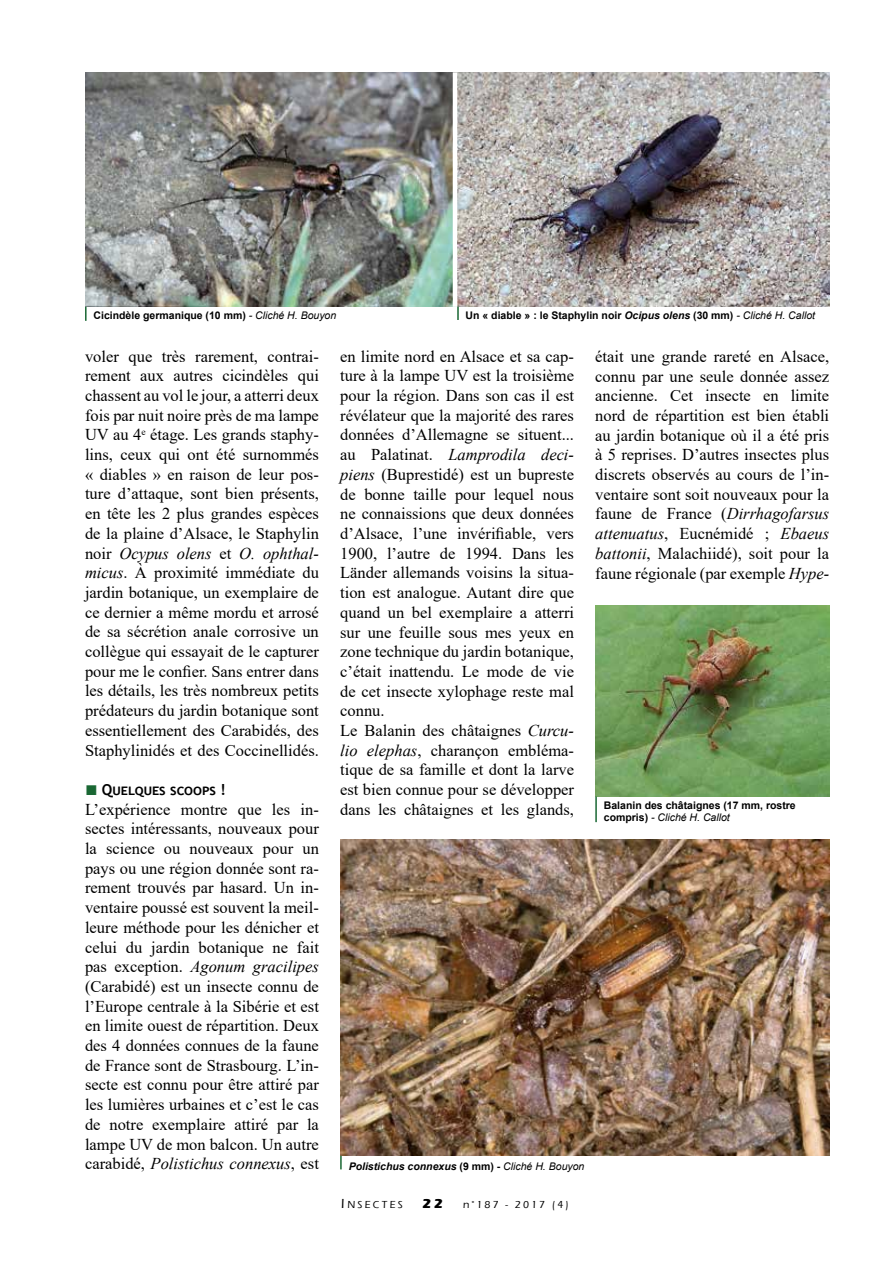
<style>
.page{position:relative;width:893px;height:1263px;background:#fff}
.page>*{position:absolute;margin:0;border:0;box-sizing:border-box;transform-origin:0 0}
.t1{font:16.5px/19.6px "Times New Roman";color:#000;text-align:justify}
.t2{font:700 15px "Trebuchet MS";color:#000}
.t3{font:700 10.5px/12.6px "Arial";color:#000}
.t4{font:italic 700 10.5px "Arial";color:#000}
.t5{font:500 10.5px "Eras ITC";letter-spacing:.2em;color:#000}
.s1{font-weight:400;font-style:italic}
.s2{font-style:italic}
.s3{font-family:"Century Gothic";font-weight:400;font-size:21px;color:#196733}
.s4{font-style:normal}
.s5{font-weight:400}
.s6{font-size:13.5px}
.s7{font-weight:700;font-size:13.5px}
</style>
<div class="page">
<img style="left:85px;top:73px;width:744px;height:234px">
<img style="left:340px;top:840px;width:489px;height:316px">
<img style="left:595px;top:605px;width:234px;height:192px">
<hr style="left:453px;top:72px;width:4px;height:235px;background:#fff">
<svg style="left:85px;top:307px;width:2px;height:14px"></svg>
<svg style="left:457px;top:307px;width:2px;height:13px"></svg>
<hr style="left:595px;top:797px;width:2px;height:25px;background:#196733">
<svg style="left:340px;top:1156px;width:2px;height:13px"></svg>
<p class="t3" style="left:94px;top:309px;width:244px">Cicindèle germanique (10 mm) <span class="s1">- Cliché H. Bouyon</span></p>
<p class="t3" style="left:466px;top:309px;width:351px">Un « diable » : le Staphylin noir <span class="s2">Ocipus olens</span> (30 mm) <span class="s1">- Cliché H. Callot</span></p>
<p class="t1" style="left:85px;top:346px;width:235px">voler que très rarement, contrai&shy;rement aux autres cicindèles qui chassent au vol le jour, a atterri deux fois par nuit noire près de ma lampe UV au 4<sup>e</sup> étage. Les grands staphy&shy;lins, ceux qui ont été surnommés « diables » en raison de leur pos&shy;ture d’attaque, sont bien présents, en tête les 2 plus grandes espèces de la plaine d’Alsace, le Staphylin noir <span class="s2">Ocypus olens</span> et <span class="s2">O. ophthal&shy;micus</span>. À proximité immédiate du jardin botanique, un exemplaire de ce dernier a même mordu et arrosé de sa sécrétion anale corrosive un collègue qui essayait de le capturer pour me le confier. Sans entrer dans les détails, les très nombreux petits prédateurs du jardin botanique sont essentiellement des Carabidés, des Staphylinidés et des Coccinellidés.</p>
<p class="t2" style="left:85px;top:780px;width:142px"><span class="s3">■</span> QUELQUES SCOOPS !</p>
<p class="t1" style="left:85px;top:799px;width:235px">L’expérience montre que les in&shy;sectes intéressants, nouveaux pour la science ou nouveaux pour un pays ou une région donnée sont ra&shy;rement trouvés par hasard. Un in&shy;ventaire poussé est souvent la meil&shy;leure méthode pour les dénicher et celui du jardin botanique ne fait pas exception. <span class="s2">Agonum gracilipes </span>(Carabidé) est un insecte connu de l’Europe centrale à la Sibérie et est en limite ouest de répartition. Deux des 4 données connues de la faune de France sont de Strasbourg. L’in&shy;secte est connu pour être attiré par les lumières urbaines et c’est le cas de notre exemplaire attiré par la lampe UV de mon balcon. Un autre carabidé, <span class="s2">Polistichus connexus</span>, est</p>
<p class="t1" style="left:340px;top:346px;width:235px;text-align:left">en limite nord en Alsace et sa cap&shy;ture à la lampe UV est la troisième pour la région. Dans son cas il est révélateur que la majorité des rares données d’Allemagne se situent... au Palatinat. <span class="s2">Lamprodila deci&shy;piens</span> (Buprestidé) est un bupreste de bonne taille pour lequel nous ne connaissions que deux données d’Alsace, l’une invérifiable, vers<br>1900, l’autre de 1994. Dans les<br>Länder allemands voisins la situa&shy;tion est analogue. Autant dire que quand un bel exemplaire a atterri sur une feuille sous mes yeux en zone technique du jardin botanique, c’était inattendu. Le mode de vie de cet insecte xylophage reste mal connu.<br>Le Balanin des châtaignes <span class="s2">Curcu&shy;lio elephas</span>, charançon embléma&shy;tique de sa famille et dont la larve est bien connue pour se développer dans les châtaignes et les glands,</p>
<p class="t1" style="left:595px;top:346px;width:235px">était une grande rareté en Alsace, connu par une seule donnée assez ancienne. Cet insecte en limite nord de répartition est bien établi au jardin botanique où il a été pris à 5 reprises. D’autres insectes plus discrets observés au cours de l’in&shy;ventaire sont soit nouveaux pour la faune de France (<span class="s2">Dirrhagofarsus attenuatus</span>, Eucnémidé ; <span class="s2">Ebaeus battonii</span>, Malachiidé), soit pour la faune régionale (par exemple <span class="s2">Hype-</span></p>
<p class="t3" style="left:604px;top:799px;width:193px">Balanin des châtaignes (17 mm, rostre compris) <span class="s1">- Cliché H. Callot</span></p>
<p class="t4" style="left:349px;top:1159px;width:237px">Polistichus connexus <span class="s4">(9 mm) -</span> <span class="s5">Cliché H. Bouyon</span></p>
<p class="t5" style="left:341px;top:1199px;width:229px"><span class="s6">I</span>NSECTES <span class="s7">22</span> n°187 - 2017 (4)</p>
</div>
